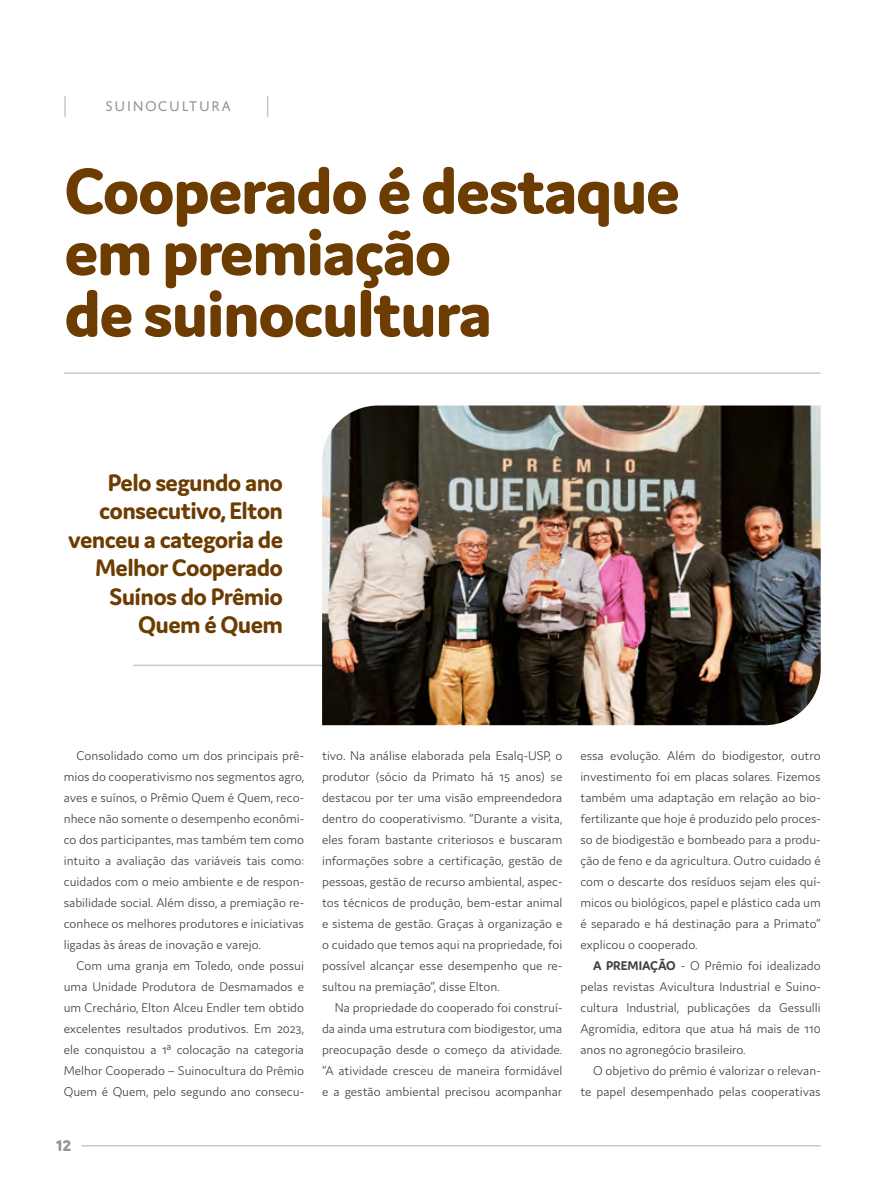
<style>
.page{position:relative;width:893px;height:1191px;background:#fff}
.page>*{position:absolute;margin:0;border:0;box-sizing:border-box;transform-origin:0 0}
.t1{font:800 69px/61.5px "Domus";letter-spacing:-.025em;color:#6c3c01}
.t2{font:700 25.5px/28.5px "Domus";letter-spacing:-.025em;color:#6c3c01;text-align:right}
.t3{font:700 16.5px "Domus Titling";color:#939598}
.t4{font:15px "Domus Titling";letter-spacing:.075em;color:#939598}
.t5{font:300 13.5px/21px "Domus";color:#414042;text-align:justify}
.s1{font-weight:700}
</style>
<div class="page">
<hr style="left:82px;top:1145px;width:739px;height:1px;background:#c5c7c9">
<hr style="left:64px;top:96px;width:2px;height:21px;background:#c7c8ca">
<svg style="left:267px;top:96px;width:1px;height:21px"></svg>
<hr style="left:64px;top:372px;width:756px;height:2px;background:#c7c8ca">
<hr style="left:134px;top:664px;width:203px;height:2px;background:#c7c8ca">
<img style="left:322px;top:405px;width:499px;height:320px">
<p class="t4" style="left:106px;top:97px;width:127px">SUINOCULTURA</p>
<h1 class="t1" style="left:64px;top:159px;width:617px">Cooperado é destaque em premiação<br>de suinocultura</h1>
<h2 class="t2" style="left:68px;top:468px;width:216px">Pelo segundo ano consecutivo, Elton venceu a categoria de<br>Melhor Cooperado<br>Suínos do Prêmio<br>Quem é Quem</h2>
<p class="t5" style="left:64px;top:745px;width:242px;text-indent:13px">Consolidado como um dos principais prê&shy;mios do cooperativismo nos segmentos agro, aves e suínos, o Prêmio Quem é Quem, reco&shy;nhece não somente o desempenho econômi&shy;co dos participantes, mas também tem como intuito a avaliação das variáveis tais como: cuidados com o meio ambiente e de respon&shy;sabilidade social. Além disso, a premiação re&shy;conhece os melhores produtores e iniciativas ligadas às áreas de inovação e varejo.</p>
<p class="t5" style="left:64px;top:955px;width:242px;text-indent:13px">Com uma granja em Toledo, onde possui uma Unidade Produtora de Desmamados e um Crechário, Elton Alceu Endler tem obtido excelentes resultados produtivos. Em 2023, ele conquistou a 1ª colocação na categoria Melhor Cooperado – Suinocultura do Prêmio Quem é Quem, pelo segundo ano consecu-</p>
<p class="t3" style="left:56px;top:1135px;width:17px">12</p>
<p class="t5" style="left:322px;top:745px;width:242px">tivo. Na análise elaborada pela Esalq-USP, o produtor (sócio da Primato há 15 anos) se destacou por ter uma visão empreendedora dentro do cooperativismo. “Durante a visita, eles foram bastante criteriosos e buscaram informações sobre a certificação, gestão de pessoas, gestão de recurso ambiental, aspec&shy;tos técnicos de produção, bem-estar animal e sistema de gestão. Graças à organização e o cuidado que temos aqui na propriedade, foi possível alcançar esse desempenho que re&shy;sultou na premiação”, disse Elton.</p>
<p class="t5" style="left:322px;top:997px;width:242px;text-indent:13px">Na propriedade do cooperado foi construí&shy;da ainda uma estrutura com biodigestor, uma preocupação desde o começo da atividade. “A atividade cresceu de maneira formidável e a gestão ambiental precisou acompanhar</p>
<p class="t5" style="left:580px;top:745px;width:242px">essa evolução. Além do biodigestor, outro investimento foi em placas solares. Fizemos também uma adaptação em relação ao bio&shy;fertilizante que hoje é produzido pelo proces&shy;so de biodigestão e bombeado para a produ&shy;ção de feno e da agricultura. Outro cuidado é com o descarte dos resíduos sejam eles quí&shy;micos ou biológicos, papel e plástico cada um é separado e há destinação para a Primato” explicou o cooperado.</p>
<p class="t5" style="left:580px;top:955px;width:242px;text-indent:13px"><span class="s1">A PREMIAÇÃO</span> - O Prêmio foi idealizado pelas revistas Avicultura Industrial e Suino&shy;cultura Industrial, publicações da Gessulli Agromídia, editora que atua há mais de 110 anos no agronegócio brasileiro.</p>
<p class="t5" style="left:580px;top:1060px;width:242px;text-align:right">O objetivo do prêmio é valorizar o relevan&shy;te papel desempenhado pelas cooperativas</p>
</div>
